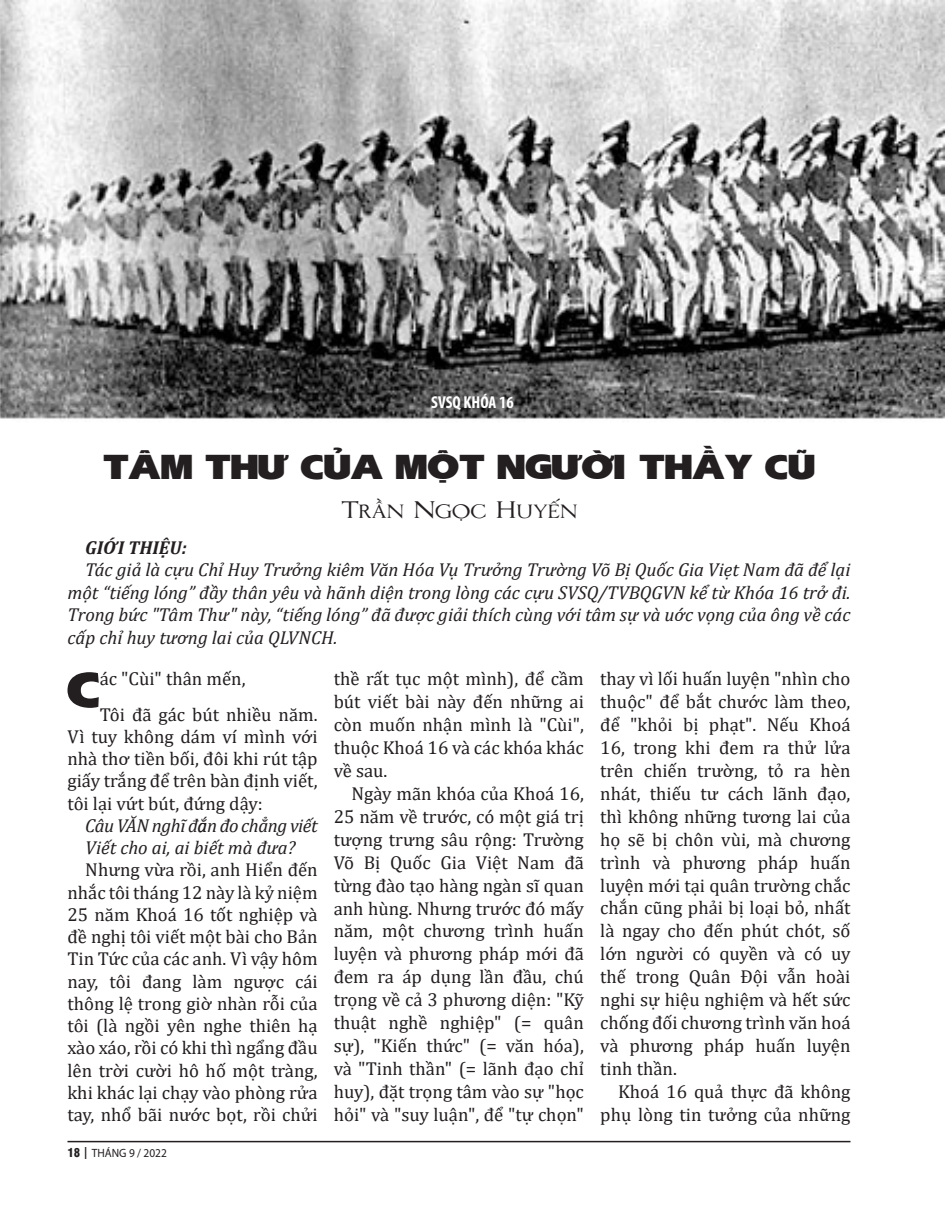
<style>
.page{position:relative;width:945px;height:1215px;background:#fff}
.page>*{position:absolute;margin:0;border:0;box-sizing:border-box;transform-origin:0 0}
.t1{font:900 51.45px "Erie";color:#231f20}
.t2{font:900 36px "Erie";color:#231f20}
.t3{font:21px "UTM Roman Classic";color:#231f20}
.t4{font:18.75px/23px "Cambria";color:#231f20;text-align:justify}
.t5{font:italic 18.75px/22.5px "Cambria";color:#231f20;text-align:justify}
.t6{font:italic 18.75px/22.2px "Cambria";letter-spacing:-.02em;color:#231f20}
.t7{font:italic 700 18.75px "Cambria";color:#231f20}
.t8{font:700 condensed 17.25px "Myriad Pro";color:#fff}
.t9{font:12px "Myriad Pro";color:#231f20;scale:.95 1}
.s1{font-family:"UTM Swiss 721 Black Condensed"}
.s2{font-weight:700}
</style>
<div class="page">
<hr style="left:68px;top:1141px;width:782px;height:1px;background:#231f20">
<img style="left:0;top:0;width:945px;height:419px">
<p class="t8" style="left:431px;top:392px;width:84px">SVSQ KHÓA 16</p>
<h2 class="t2" style="left:103px;top:443px;width:714px">TÂM THƯ CỦA MỘT NGƯỜI THẦY CŨ</h2>
<p class="t3" style="left:341px;top:498px;width:237px">Trần Ngọc Huyến</p>
<p class="t7" style="left:85px;top:534px;width:103px">GIỚI THIỆU:</p>
<p class="t5" style="left:68px;top:558px;width:785px;text-indent:18px">Tác giả là cựu Chỉ Huy Trưởng kiêm Văn Hóa Vụ Trưởng Trường Võ Bị Quốc Gia Viẹt Nam đã để lại một “tiếng lóng” đầy thân yêu và hãnh diện trong lòng các cựu SVSQ/TVBQGVN kể từ Khóa 16 trở đi.<br>Trong bức "Tâm Thư" này, “tiếng lóng” đã được giải thích cùng với tâm sự và uớc vọng của ông về các cấp chỉ huy tương lai của QLVNCH.</p>
<h1 class="t1" style="left:66px;top:655px;width:35px">C</h1>
<p class="t4" style="left:100px;top:661px;width:220px;line-height:35.4px">ác "Cùi" thân mến,<br>Tôi đã gác bút nhiều năm.</p>
<p class="t4" style="left:68px;top:725px;width:252px;line-height:22.2px">Vì tuy không dám ví mình với nhà thơ tiền bối, đôi khi rút tập giấy trắng để trên bàn định viết, tôi lại vứt bút, đứng dậy:</p>
<p class="t6" style="left:85px;top:814px;width:234px">Câu VĂN nghĩ đắn đo chẳng viết<br>Viết cho ai, ai biết mà đưa?</p>
<p class="t4" style="left:68px;top:859px;width:252px;line-height:22.2px;text-indent:18px">Nhưng vừa rồi, anh Hiển đến nhắc tôi tháng 12 này là kỷ niệm 25 năm Khoá 16 tốt nghiệp và đề nghị tôi viết một bài cho Bản Tin Tức của các anh. Vì vậy hôm nay, tôi đang làm ngược cái thông lệ trong giờ nhàn rỗi của tôi (là ngồi yên nghe thiên hạ xào xáo, rồi có khi thì ngẩng đầu lên trời cười hô hố một tràng, khi khác lại chạy vào phòng rửa tay, nhổ bãi nước bọt, rồi chửi</p>
<p class="t4" style="left:334px;top:667px;width:252px">thề rất tục một mình), để cầm bút viết bài này đến những ai còn muốn nhận mình là "Cùi", thuộc Khoá 16 và các khóa khác về sau.</p>
<p class="t4" style="left:334px;top:782px;width:252px;text-indent:18px">Ngày mãn khóa của Khoá 16, 25 năm về trước, có một giá trị tượng trưng sâu rộng: Trường Võ Bị Quốc Gia Việt Nam đã từng đào tạo hàng ngàn sĩ quan anh hùng. Nhưng trước đó mấy năm, một chương trình huấn luyện và phương pháp mới đã đem ra áp dụng lần đầu, chú trọng về cả 3 phương diện: "Kỹ thuật nghề nghiệp" (= quân sự), "Kiến thức" (= văn hóa), và "Tinh thần" (= lãnh đạo chỉ huy), đặt trọng tâm vào sự "học hỏi" và "suy luận", để "tự chọn"</p>
<p class="t4" style="left:600px;top:667px;width:252px">thay vì lối huấn luyện "nhìn cho thuộc" để bắt chước làm theo, để "khỏi bị phạt". Nếu Khoá 16, trong khi đem ra thử lửa trên chiến trường, tỏ ra hèn nhát, thiếu tư cách lãnh đạo, thì không những tương lai của họ sẽ bị chôn vùi, mà chương trình và phương pháp huấn luyện mới tại quân trường chắc chắn cũng phải bị loại bỏ, nhất là ngay cho đến phút chót, số lớn người có quyền và có uy thế trong Quân Đội vẫn hoài nghi sự hiệu nghiệm và hết sức chống đối chương trình văn hoá và phương pháp huấn luyện tinh thần.</p>
<p class="t4" style="left:600px;top:1080px;width:252px;text-align:right">Khoá 16 quả thực đã không phụ lòng tin tưởng của những</p>
<p class="t9" style="left:68px;top:1146px;width:106px"><span class="s1">18</span> <span class="s2">|</span> THÁNG 9 / 2022</p>
</div>
